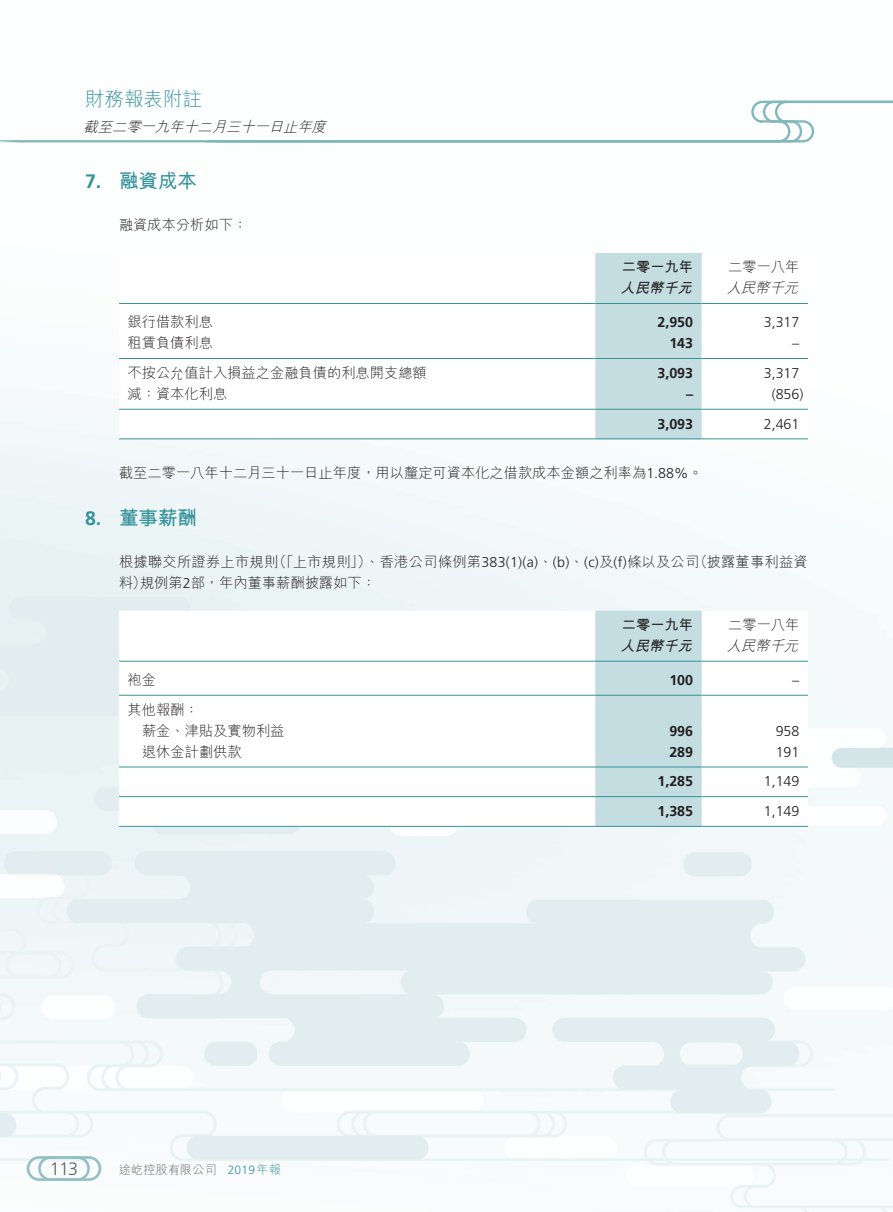
<style>
.page{position:relative;width:893px;height:1212px;background:#fff}
.page>*{position:absolute;margin:0;border:0;box-sizing:border-box;transform-origin:0 0}
.t1{font:700 19.5px "M Hei HK";color:#37939b}
.t2{font:300 19.5px "M Hei HK";color:#37939b}
.t3{font:700 19.5px "Frutiger LT Std";color:#37939b}
.t4{font:300 18px "Frutiger LT Std";color:#636366}
.t5{font:300 14.25px/21px "M Hei HK";color:#231f20}
.t6{font:300 14.25px "M Hei HK";letter-spacing:.02em;color:#231f20}
.t7{font:300 14.25px "Frutiger LT Std";color:#231f20}
.t8{font:700 14.25px "Frutiger LT Std";color:#231f20}
.t9{font:italic 300 14.25px "M Hei HK";color:#231f20}
.t10{font:700 14.25px "M Hei HK";color:#231f20}
.t11{font:italic 700 14.25px "M Hei HK";color:#231f20}
.t12{font:300 12px "M Hei HK";letter-spacing:.02em;color:#636366}
.t13{font:300 12px "Frutiger LT Std";color:#37939b}
.s1{font-family:"Frutiger LT Std"}
.s2{font-family:"M Hei HK"}
</style>
<div class="page">
<svg style="left:0;top:101px;width:893px;height:41px"></svg>
<svg style="left:27px;top:1156px;width:74px;height:25px"></svg>
<svg style="left:119px;top:302px;width:689px;height:107px"></svg>
<div style="left:595px;top:253px;width:107px;height:185px;background:#c4dde1"></div>
<hr style="left:119px;top:303px;width:476px;height:1px;background:#37939b">
<hr style="left:595px;top:303px;width:107px;height:1px;background:#37939b">
<hr style="left:702px;top:303px;width:106px;height:1px;background:#37939b">
<hr style="left:119px;top:358px;width:476px;height:1px;background:#37939b">
<hr style="left:595px;top:358px;width:107px;height:1px;background:#37939b">
<hr style="left:702px;top:358px;width:106px;height:1px;background:#37939b">
<hr style="left:119px;top:409px;width:476px;height:1px;background:#37939b">
<hr style="left:595px;top:409px;width:107px;height:1px;background:#37939b">
<hr style="left:702px;top:409px;width:106px;height:1px;background:#37939b">
<hr style="left:119px;top:438px;width:476px;height:1px;background:#37939b">
<hr style="left:595px;top:438px;width:107px;height:1px;background:#37939b">
<hr style="left:702px;top:438px;width:106px;height:1px;background:#37939b">
<svg style="left:119px;top:660px;width:689px;height:166px"></svg>
<div style="left:595px;top:611px;width:107px;height:215px;background:#c4dde1"></div>
<hr style="left:119px;top:661px;width:476px;height:1px;background:#37939b">
<hr style="left:595px;top:661px;width:107px;height:1px;background:#37939b">
<hr style="left:702px;top:661px;width:106px;height:1px;background:#37939b">
<hr style="left:119px;top:695px;width:476px;height:1px;background:#37939b">
<hr style="left:595px;top:695px;width:107px;height:1px;background:#37939b">
<hr style="left:702px;top:695px;width:106px;height:1px;background:#37939b">
<hr style="left:119px;top:767px;width:476px;height:1px;background:#37939b">
<hr style="left:595px;top:767px;width:107px;height:1px;background:#37939b">
<hr style="left:702px;top:767px;width:106px;height:1px;background:#37939b">
<hr style="left:119px;top:796px;width:476px;height:1px;background:#37939b">
<hr style="left:595px;top:796px;width:107px;height:1px;background:#37939b">
<hr style="left:702px;top:796px;width:106px;height:1px;background:#37939b">
<hr style="left:119px;top:826px;width:476px;height:1px;background:#37939b">
<hr style="left:595px;top:826px;width:107px;height:1px;background:#37939b">
<hr style="left:702px;top:826px;width:106px;height:1px;background:#37939b">
<h1 class="t2" style="left:85px;top:85px;width:118px">財務報表附註</h1>
<p class="t9" style="left:84px;top:117px;width:249px">截至二零一九年十二月三十一日止年度</p>
<h1 class="t3" style="left:85px;top:169px;width:18px">7.</h1>
<h1 class="t3" style="left:85px;top:507px;width:18px">8.</h1>
<h1 class="t1" style="left:119px;top:166px;width:79px">融資成本</h1>
<p class="t5" style="left:119px;top:213px;width:130px">融資成本分析如下：</p>
<p class="t5" style="left:128px;top:311px;width:87px">銀行借款利息</p>
<p class="t5" style="left:128px;top:332px;width:87px">租賃負債利息</p>
<p class="t5" style="left:128px;top:362px;width:301px">不按公允值計入損益之金融負債的利息開支總額</p>
<p class="t5" style="left:128px;top:383px;width:101px">減：資本化利息</p>
<p class="t10" style="left:622px;top:257px;width:73px">二零一九年</p>
<p class="t11" style="left:620px;top:278px;width:78px">人民幣千元</p>
<p class="t8" style="left:657px;top:314px;width:37px">2,950</p>
<p class="t8" style="left:669px;top:335px;width:25px">143</p>
<p class="t8" style="left:657px;top:365px;width:37px">3,093</p>
<p class="t8" style="left:686px;top:386px;width:9px">–</p>
<p class="t8" style="left:657px;top:415px;width:37px">3,093</p>
<p class="t5" style="left:119px;top:461px;width:585px">截至二零一八年十二月三十一日止年度，用以釐定可資本化之借款成本金額之利率為<span class="s1">1.88%</span>。</p>
<h1 class="t1" style="left:119px;top:503px;width:79px">董事薪酬</h1>
<p class="t5" style="left:728px;top:256px;width:73px">二零一八年</p>
<p class="t9" style="left:727px;top:278px;width:78px">人民幣千元</p>
<p class="t7" style="left:764px;top:314px;width:37px">3,317</p>
<p class="t7" style="left:792px;top:335px;width:9px">–</p>
<p class="t7" style="left:764px;top:365px;width:37px">3,317</p>
<p class="t7" style="left:772px;top:386px;width:33px">)856(</p>
<p class="t7" style="left:764px;top:416px;width:37px">2,461</p>
<p class="t6" style="left:272px;top:552px;width:428px">（「上市規則」）、香港公司條例第<span class="s1">383 1( a) ( )</span>、<span class="s1">(b)</span>、<span class="s1">(</span> 及<span class="s1">) c )f(</span> 條以及公司</p>
<p class="t6" style="left:693px;top:552px;width:116px">（披露董事利益資</p>
<p class="t5" style="left:140px;top:551px;width:237px;text-indent:-21px">根據聯交所證券上市規則<br>規例第部<span class="s1">2</span> ，年內董事薪酬披露如下：</p>
<p class="t5" style="left:119px;top:572px;width:29px">料）</p>
<p class="t10" style="left:622px;top:614px;width:73px">二零一九年</p>
<p class="t5" style="left:728px;top:614px;width:73px">二零一八年</p>
<p class="t11" style="left:620px;top:635px;width:78px">人民幣千元</p>
<p class="t9" style="left:727px;top:636px;width:78px">人民幣千元</p>
<p class="t5" style="left:128px;top:664px;width:73px;line-height:29.7px">袍金<br>其他報酬：</p>
<p class="t8" style="left:669px;top:671px;width:25px">100</p>
<p class="t7" style="left:792px;top:672px;width:9px">–</p>
<p class="t5" style="left:142px;top:719px;width:144px">薪金、津貼及實物利益</p>
<p class="t8" style="left:669px;top:722px;width:25px">996</p>
<p class="t7" style="left:776px;top:723px;width:25px">958</p>
<p class="t5" style="left:142px;top:740px;width:101px">退休金計劃供款</p>
<p class="t8" style="left:669px;top:743px;width:25px">289</p>
<p class="t7" style="left:776px;top:744px;width:25px">191</p>
<p class="t8" style="left:657px;top:773px;width:37px">1,285</p>
<p class="t7" style="left:764px;top:773px;width:37px">1,149</p>
<p class="t8" style="left:657px;top:803px;width:37px">1,385</p>
<p class="t7" style="left:764px;top:803px;width:37px">1,149</p>
<p class="t4" style="left:50px;top:1158px;width:30px">113</p>
<p class="t12" style="left:119px;top:1161px;width:99px">途屹控股有限公司</p>
<p class="t13" style="left:228px;top:1162px;width:55px">2019<span class="s2">年報</span></p>
</div>
